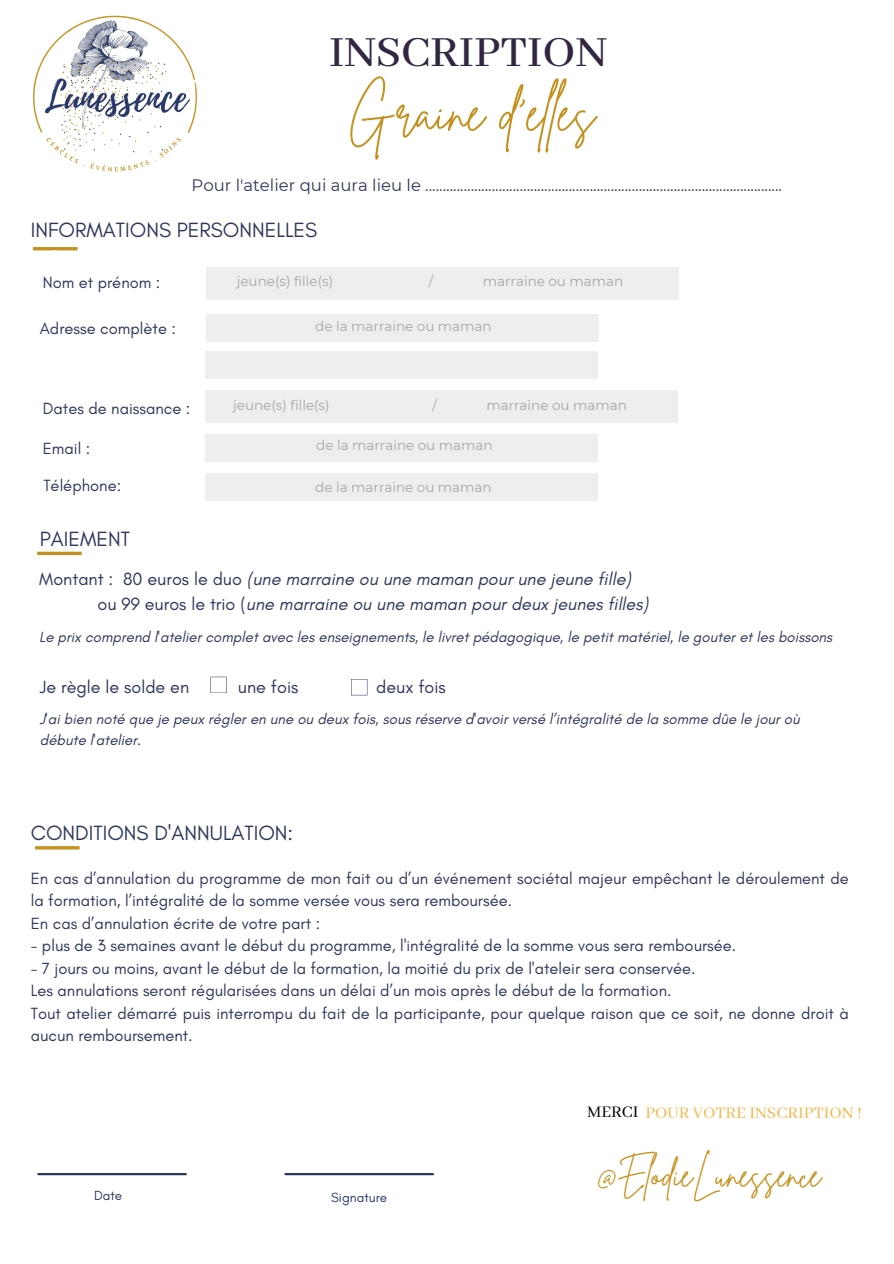
<style>
.page{position:relative;width:894px;height:1264px;background:#fff}
.page>*{position:absolute;margin:0;border:0;box-sizing:border-box;transform-origin:0 0}
.t1{font:52.5px "Brittany Signature";color:#c5911e}
.t2{font:500 48px "Abhaya Libre";color:#312741}
.t3{font:34.5px "Brittany Signature";color:#c5911e}
.t4{font:21px "Glacial Indifference";color:#2d385b}
.t5{font:italic 18px "Glacial Indifference";color:#2d385b}
.t6{font:18px "Glacial Indifference";color:#2d385b}
.t7{font:18px "Abhaya Libre";color:#f2b950}
.t8{font:16.5px/22.5px "Glacial Indifference";color:#2d385b}
.t9{font:16.5px "Montserrat";color:#2d385b}
.t10{font:italic 15px/20.2px "Glacial Indifference";color:#2d385b}
.t11{font:13.5px "Montserrat";color:#a6a6a6}
.t12{font:13.5px "Glacial Indifference";color:#2a3a6c}
.t13{font:13.5px "Glacial Indifference";color:#2d385b}
.t14{font:500 13.5px "Montserrat";color:#fff}
.s1{font-style:normal}
.s2{color:#000}
</style>
<div class="page">
<hr style="left:38px;top:1172px;width:148px;height:3px;background:#2d385b">
<hr style="left:285px;top:1172px;width:148px;height:3px;background:#2d385b">
<div style="left:206px;top:267px;width:472px;height:32px;background:#efeeef"></div>
<div style="left:206px;top:314px;width:393px;height:27px;background:#efeeef"></div>
<hr style="left:33px;top:247px;width:44px;height:3px;background:#c5911e">
<img style="left:33px;top:15px;width:164px;height:157px">
<div style="left:205px;top:434px;width:393px;height:27px;background:#efeeef"></div>
<div style="left:205px;top:473px;width:393px;height:27px;background:#efeeef"></div>
<div style="left:205px;top:351px;width:393px;height:28px;background:#efeeef"></div>
<hr style="left:35px;top:846px;width:45px;height:3px;background:#c5911e">
<svg style="left:37px;top:551px;width:45px;height:4px"></svg>
<svg style="left:210px;top:676px;width:17px;height:17px"></svg>
<svg style="left:351px;top:679px;width:16px;height:16px"></svg>
<div style="left:205px;top:390px;width:472px;height:33px;background:#efeeef"></div>
<p class="t2" style="left:329px;top:25px;width:279px">INSCRIPTION</p>
<h3 class="t1" style="left:347px;top:78px;width:249px">Graine d'el es</h3>
<p class="t9" style="left:191px;top:175px;width:592px">Pour l'atelier qui aura lieu le ......................................................................................................</p>
<p class="t4" style="left:31px;top:217px;width:288px">INFORMATIONS PERSONNELLES</p>
<p class="t14" style="left:51px;top:247px;width:18px">P :</p>
<p class="t8" style="left:43px;top:271px;width:119px">Nom et prénom :</p>
<p class="t8" style="left:40px;top:317px;width:137px">Adresse complète :</p>
<p class="t8" style="left:43px;top:397px;width:149px">Dates de naissance :</p>
<p class="t8" style="left:43px;top:437px;width:49px">Email :</p>
<p class="t8" style="left:43px;top:474px;width:79px">Téléphone:</p>
<p class="t4" style="left:40px;top:526px;width:92px">PAIEMENT</p>
<p class="t11" style="left:237px;top:272px;width:98px">jeune(s) fille(s)</p>
<p class="t11" style="left:428px;top:272px;width:6px">/</p>
<p class="t11" style="left:483px;top:272px;width:142px">marraine ou maman</p>
<p class="t11" style="left:315px;top:318px;width:178px">de la marraine ou maman</p>
<p class="t11" style="left:233px;top:397px;width:98px">jeune(s) fille(s)</p>
<p class="t11" style="left:432px;top:397px;width:6px">/</p>
<p class="t11" style="left:486px;top:397px;width:142px">marraine ou maman</p>
<h6 class="t11" style="left:316px;top:437px;width:178px">de la marraine ou maman</h6>
<p class="t11" style="left:315px;top:479px;width:178px">de la marraine ou maman</p>
<h5 class="t5" style="left:39px;top:567px;width:593px"><span class="s1">Montant : 80 euros le duo</span> (une marraine ou une maman pour une jeune fille)</h5>
<p class="t5" style="left:98px;top:592px;width:552px"><span class="s1">ou 99 euros le trio (</span>une marraine ou une maman pour deux jeunes filles)</p>
<p class="t10" style="left:39px;top:627px;width:794px">Le prix comprend l'atelier complet avec les enseignements, le livret pédagogique, le petit matériel, le gouter et les boissons</p>
<p class="t6" style="left:40px;top:675px;width:151px">Je règle le solde en</p>
<p class="t6" style="left:238px;top:675px;width:62px">une fois</p>
<p class="t6" style="left:376px;top:675px;width:71px">deux fois</p>
<p class="t10" style="left:40px;top:709px;width:761px">J'ai bien noté que je peux régler en une ou deux fois, sous réserve d'avoir versé l’intégralité de la somme dûe le jour où débute l'atelier.</p>
<p class="t4" style="left:31px;top:820px;width:264px">CONDITIONS D'ANNULATION:</p>
<p class="t8" style="left:31px;top:866px;width:819px">En cas d’annulation du programme de mon fait ou d’un événement sociétal majeur empêchant le déroulement de la formation, l’intégralité de la somme versée vous sera remboursée.</p>
<p class="t8" style="left:31px;top:911px;width:291px">En cas d’annulation écrite de votre part :</p>
<h5 class="t8" style="left:31px;top:934px;width:706px">- plus de 3 semaines avant le début du programme, l'intégralité de la somme vous sera remboursée.</h5>
<p class="t8" style="left:31px;top:956px;width:666px">- 7 jours ou moins, avant le début de la formation, la moitié du prix de l'ateleir sera conservée.</p>
<p class="t8" style="left:31px;top:979px;width:642px">Les annulations seront régularisées dans un délai d’un mois après le début de la formation.</p>
<p class="t8" style="left:31px;top:1001px;width:819px">Tout atelier démarré puis interrompu du fait de la participante, pour quelque raison que ce soit, ne donne droit à aucun remboursement.</p>
<p class="t13" style="left:94px;top:1186px;width:30px">Date</p>
<p class="t12" style="left:331px;top:1188px;width:58px">Signature</p>
<p class="t7" style="left:587px;top:1102px;width:276px"><span class="s2">MERCI</span> POUR VOTRE INSCRIPTION !</p>
<p class="t3" style="left:596px;top:1152px;width:226px">@ElodieLunessence</p>
</div>
